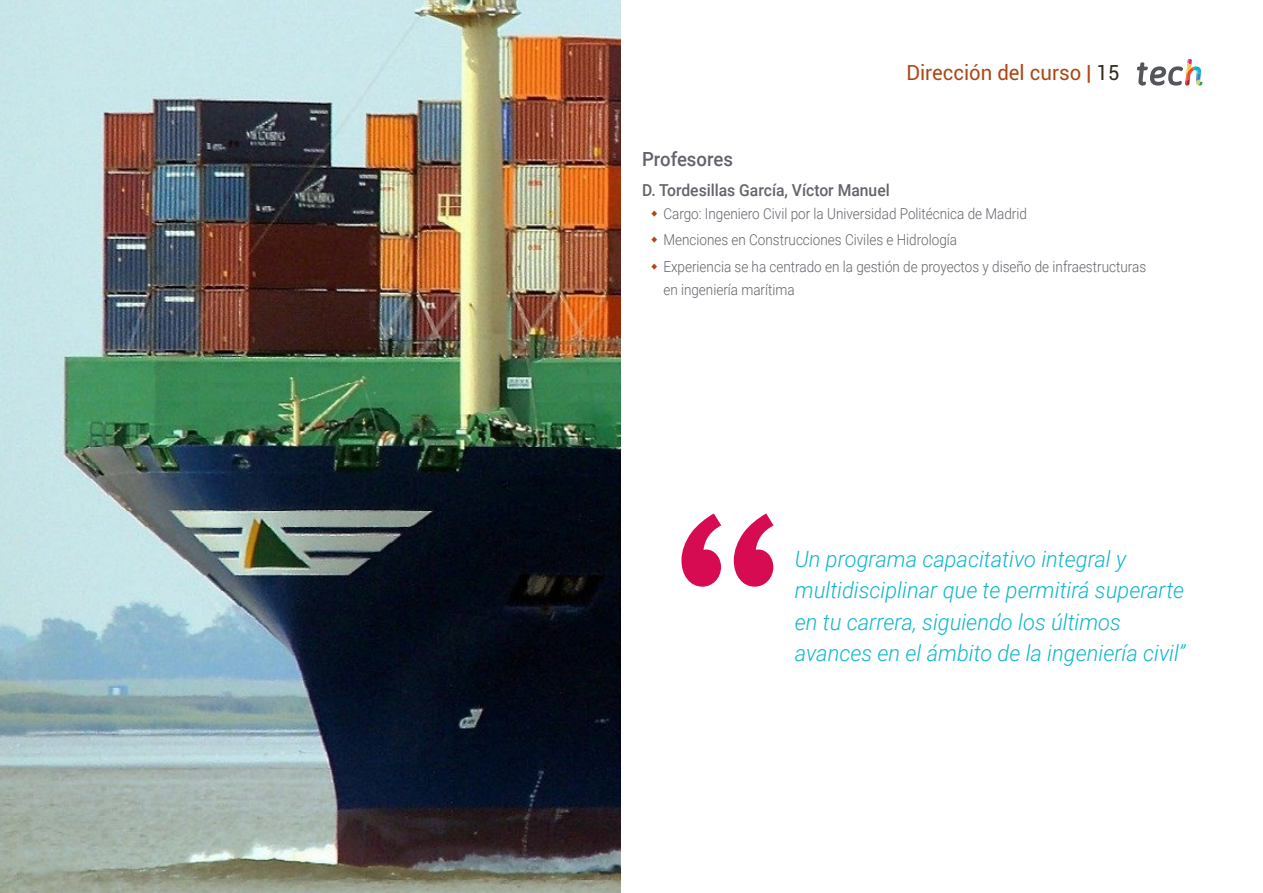
<style>
.page{position:relative;width:1263px;height:893px;background:#fff}
.page>*{position:absolute;margin:0;border:0;box-sizing:border-box;transform-origin:0 0}
.t1{font:italic 300 22.5px/31.5px "Roboto";color:#0fb6cf}
.t2{font:21px "Roboto";color:#ae4615}
.t3{font:500 19.5px "Roboto";color:#61646a;scale:.95 1}
.t4{font:500 16.5px "Roboto";color:#61646a;scale:.95 1}
.t5{font:300 15px/26.7px "Roboto";color:#61646a;scale:.9 1}
.s1{color:#312e20}
</style>
<div class="page">
<img style="left:0;top:0;width:621px;height:893px">
<svg style="left:681px;top:513px;width:93px;height:74px"></svg>
<svg style="left:1137px;top:59px;width:65px;height:27px"></svg>
<h2 class="t2" style="left:906px;top:57px;width:215px">Dirección del curso | <span class="s1">15</span></h2>
<h3 class="t3" style="left:642px;top:145px;width:97px">Profesores</h3>
<p class="t4" style="left:642px;top:179px;width:262px">D. Tordesillas García, Víctor Manuel</p>
<p class="t5" style="left:663px;top:199px;width:538px">Cargo: Ingeniero Civil por la Universidad Politécnica de Madrid<br>Menciones en Construcciones Civiles e Hidrología<br>Experiencia se ha centrado en la gestión de proyectos y diseño de infraestructuras</p>
<p class="t5" style="left:663px;top:275px;width:147px">en ingeniería marítima</p>
<h1 class="t1" style="left:795px;top:542px;width:392px">Un programa capacitativo integral y multidisciplinar que te permitirá superarte en tu carrera, siguiendo los últimos avances en el ámbito de la ingeniería civil”</h1>
</div>
